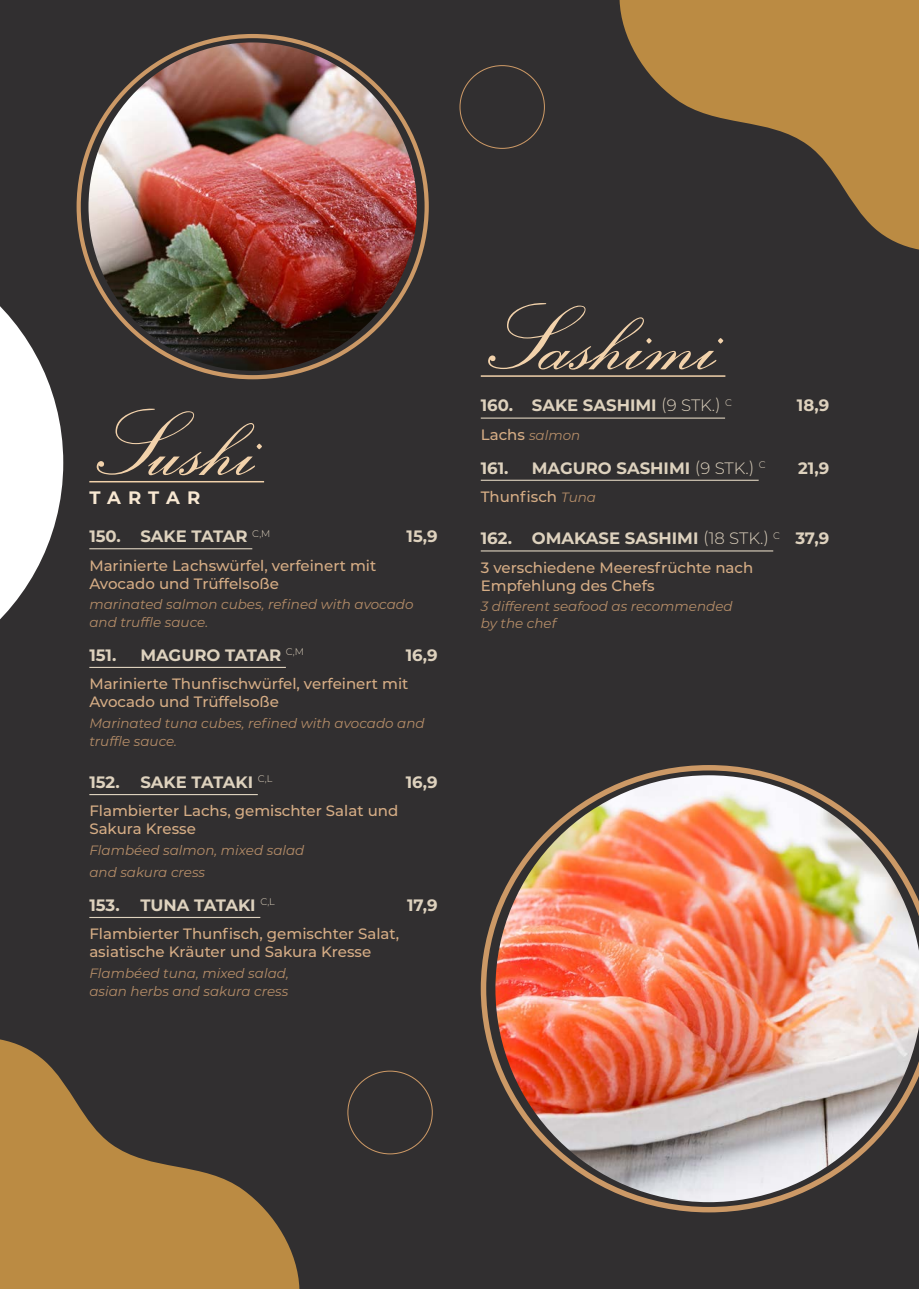
<style>
.page{position:relative;width:919px;height:1289px;background:#fff}
.page>*{position:absolute;margin:0;border:0;box-sizing:border-box;transform-origin:0 0}
.t1{font:90px "Exmouth";color:#f2d2ab}
.t2{font:700 18px "Montserrat";letter-spacing:.39em;color:#f8e8d2}
.t3{font:700 16.5px "Montserrat";color:#ded2be}
.t4{font:500 15px/18px "Montserrat";color:#d6ad85}
.t5{font:italic 13.5px/18px "Montserrat";color:#b58d68}
.s1{font-weight:300}
.s2{font-weight:500;font-style:normal;font-size:15px;color:#d6ad85}
.s3{font-weight:400;font-style:italic;font-size:13.5px;color:#b58d68}
</style>
<div class="page">
<div style="left:0;top:0;width:918px;height:1288px;background:#312f30"></div>
<svg style="left:619px;top:0;width:299px;height:249px;fill:#bb8b43"></svg>
<svg style="left:0;top:1039px;width:299px;height:249px;fill:#bb8b43"></svg>
<svg style="left:0;top:306px;width:63px;height:314px"></svg>
<hr style="left:89px;top:481px;width:175px;height:1px;background:#f2d2ab">
<hr style="left:89px;top:548px;width:163px;height:1px;background:#ded2be">
<hr style="left:89px;top:667px;width:197px;height:1px;background:#ded2be">
<hr style="left:89px;top:794px;width:169px;height:1px;background:#ded2be">
<hr style="left:89px;top:916px;width:171px;height:2px;background:#ded2be">
<hr style="left:480px;top:375px;width:245px;height:2px;background:#f2d2ab">
<hr style="left:480px;top:417px;width:245px;height:1px;background:#ded2be">
<hr style="left:480px;top:479px;width:278px;height:2px;background:#ded2be">
<hr style="left:480px;top:550px;width:293px;height:1px;background:#ded2be">
<img style="left:88px;top:42px;width:329px;height:329px;border-radius:164px">
<img style="left:480px;top:765px;width:438px;height:447px">
<h1 class="t1" style="left:89px;top:392px;width:176px">Sushi</h1>
<p class="t2" style="left:89px;top:485px;width:112px">TARTAR</p>
<p class="t3" style="left:89px;top:524px;width:183px">150. SAKE TATAR <sup>C,M</sup></p>
<p class="t3" style="left:406px;top:524px;width:33px">15,9</p>
<p class="t4" style="left:89px;top:555px;width:288px">Marinierte Lachswürfel, verfeinert mit<br>Avocado und Trüffelsoße</p>
<p class="t5" style="left:89px;top:595px;width:326px">marinated salmon cubes, refined with avocado and truffle sauce.</p>
<p class="t3" style="left:89px;top:643px;width:214px">151. MAGURO TATAR <sup>c</sup> <sup>,m</sup></p>
<p class="t3" style="left:406px;top:643px;width:33px">16,9</p>
<p class="t4" style="left:89px;top:674px;width:320px">Marinierte Thunfischwürfel, verfeinert mit<br>Avocado und Trüffelsoße</p>
<p class="t5" style="left:89px;top:713px;width:337px">Marinated tuna cubes, refined with avocado and truffle sauce.</p>
<p class="t3" style="left:89px;top:770px;width:181px">152. SAKE TATAKI <sup>C,l</sup></p>
<p class="t3" style="left:406px;top:770px;width:33px">16,9</p>
<p class="t4" style="left:89px;top:801px;width:310px">Flambierter Lachs, gemischter Salat und<br>Sakura Kresse</p>
<p class="t5" style="left:89px;top:838px;width:216px;line-height:22.2px">Flambéed salmon, mixed salad and sakura cress</p>
<p class="t3" style="left:89px;top:893px;width:184px">153. TUNA TATAKI <sup>C,l</sup></p>
<p class="t3" style="left:407px;top:893px;width:32px">17,9</p>
<p class="t4" style="left:89px;top:924px;width:311px">Flambierter Thunfisch, gemischter Salat, asiatische Kräuter und Sakura Kresse</p>
<p class="t5" style="left:89px;top:963px;width:201px">Flambéed tuna, mixed salad, asian herbs and sakura cress</p>
<h1 class="t1" style="left:480px;top:286px;width:246px">Sashimi</h1>
<p class="t3" style="left:480px;top:393px;width:253px">160. SAKE SASHIMI <span class="s1">(9 Stk.)</span> <sup>C</sup></p>
<p class="t3" style="left:796px;top:393px;width:34px">18,9</p>
<p class="t5" style="left:480px;top:426px;width:101px"><span class="s2">Lachs</span> salmon</p>
<p class="t3" style="left:480px;top:456px;width:286px">161. MAGURO SASHIMI <span class="s1">(9 Stk.)</span> <sup>C</sup></p>
<p class="t3" style="left:798px;top:456px;width:33px">21,9</p>
<p class="t4" style="left:480px;top:487px;width:117px">Thunfisch <span class="s3">Tuna</span></p>
<p class="t3" style="left:480px;top:526px;width:350px">162. O MAKASE SASHIMI <span class="s1">(18 Stk.)</span> <sup>C</sup> 37,9</p>
<p class="t4" style="left:480px;top:558px;width:274px">3 verschiedene Meeresfrüchte nach<br>Empfehlung des Chefs</p>
<p class="t5" style="left:480px;top:598px;width:253px;line-height:16.2px">3 different seafood as recommended by the chef</p>
</div>
